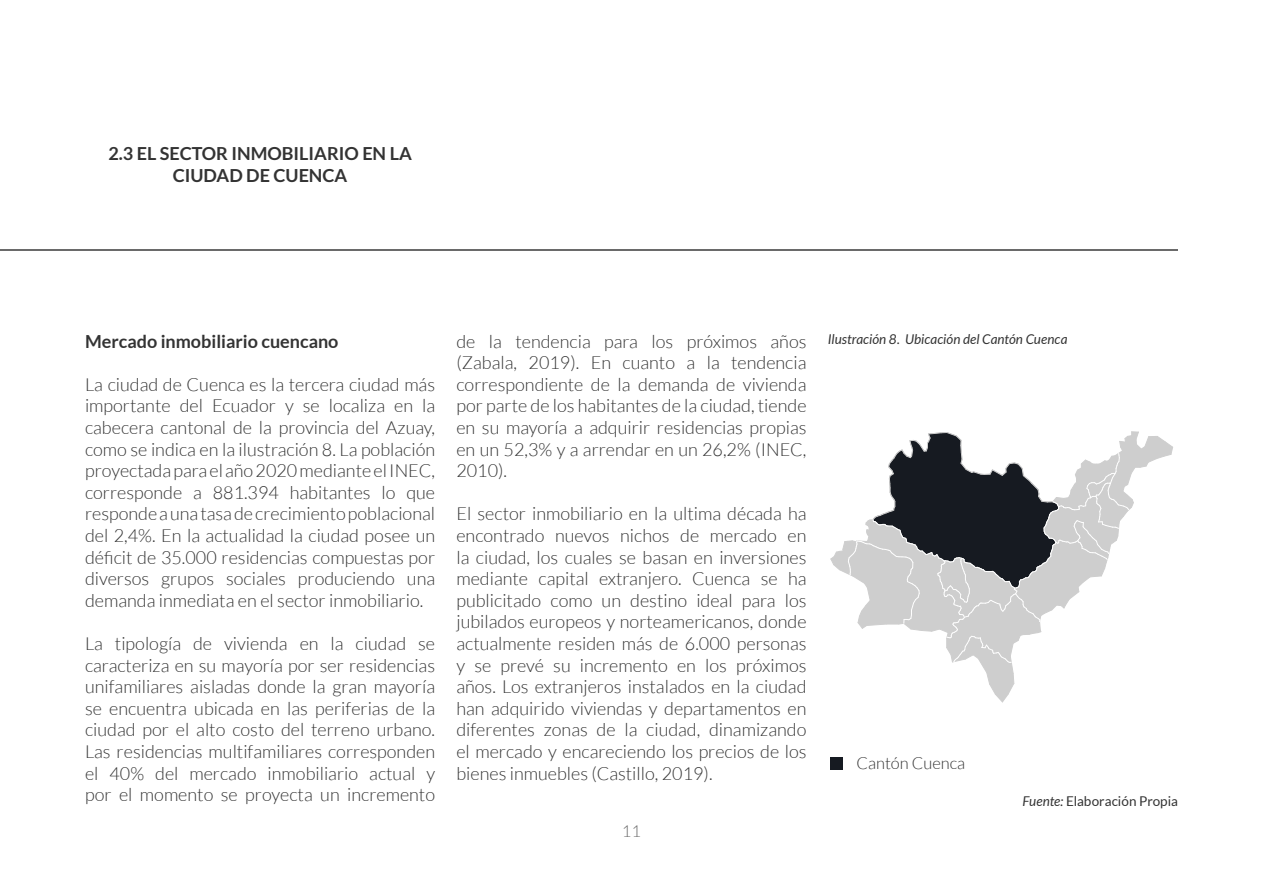
<style>
.page{position:relative;width:1263px;height:893px;background:#fff}
.page>*{position:absolute;margin:0;border:0;box-sizing:border-box;transform-origin:0 0}
.t1{font:300 18px/21.6px "Lato";color:#333;text-align:justify}
.t2{font:700 18px/21.6px "Lato";color:#333;text-align:center}
.t3{font:300 16.5px "Lato";color:#333}
.t4{font:300 16.5px "Lato";color:#6a6a6a}
.t5{font:italic 13.5px "Lato";color:#333}
.t6{font:13.5px "Lato";color:#333}
.s1{font-style:italic}
</style>
<div class="page">
<hr style="left:0;top:250px;width:1178px;height:1px;background:#6a6a6a">
<svg style="left:830px;top:431px;width:343px;height:272px"></svg>
<div style="left:831px;top:757px;width:12px;height:12px;background:#161a21"></div>
<p class="t2" style="left:108px;top:143px;width:305px">2.3 EL SECTOR INMOBILIARIO EN LA<br>CIUDAD DE CUENCA</p>
<p class="t2" style="left:85px;top:330px;width:255px">Mercado inmobiliario cuencano</p>
<p class="t1" style="left:85px;top:374px;width:352px">La ciudad de Cuenca es la tercera ciudad más importante del Ecuador y se localiza en la cabecera cantonal de la provincia del Azuay, como se indica en la ilustración 8. La población proyectada para el año 2020 mediante el INEC, corresponde a 881.394 habitantes lo que responde a una tasa de crecimiento poblacional del 2,4%. En la actualidad la ciudad posee un déficit de 35.000 residencias compuestas por diversos grupos sociales produciendo una demanda inmediata en el sector inmobiliario.</p>
<p class="t1" style="left:85px;top:633px;width:352px">La tipología de vivienda en la ciudad se caracteriza en su mayoría por ser residencias unifamiliares aisladas donde la gran mayoría se encuentra ubicada en las periferias de la ciudad por el alto costo del terreno urbano.<br>Las residencias multifamiliares corresponden el 40% del mercado inmobiliario actual y por el momento se proyecta un incremento</p>
<p class="t1" style="left:456px;top:330px;width:352px">de la tendencia para los próximos años (Zabala, 2019). En cuanto a la tendencia correspondiente de la demanda de vivienda por parte de los habitantes de la ciudad, tiende en su mayoría a adquirir residencias propias en un 52,3% y a arrendar en un 26,2% (INEC, 2010).</p>
<p class="t1" style="left:456px;top:503px;width:352px">El sector inmobiliario en la ultima década ha encontrado nuevos nichos de mercado en la ciudad, los cuales se basan en inversiones mediante capital extranjero. Cuenca se ha publicitado como un destino ideal para los jubilados europeos y norteamericanos, donde actualmente residen más de 6.000 personas y se prevé su incremento en los próximos años. Los extranjeros instalados en la ciudad han adquirido viviendas y departamentos en diferentes zonas de la ciudad, dinamizando el mercado y encareciendo los precios de los bienes inmuebles (Castillo, 2019).</p>
<p class="t4" style="left:622px;top:822px;width:21px">11</p>
<p class="t5" style="left:828px;top:332px;width:241px">Ilustración 8. Ubicación del Cantón Cuenca</p>
<p class="t3" style="left:856px;top:754px;width:110px">Cantón Cuenca</p>
<p class="t6" style="left:1022px;top:794px;width:157px"><span class="s1">Fuente:</span> Elaboración Propia</p>
</div>
